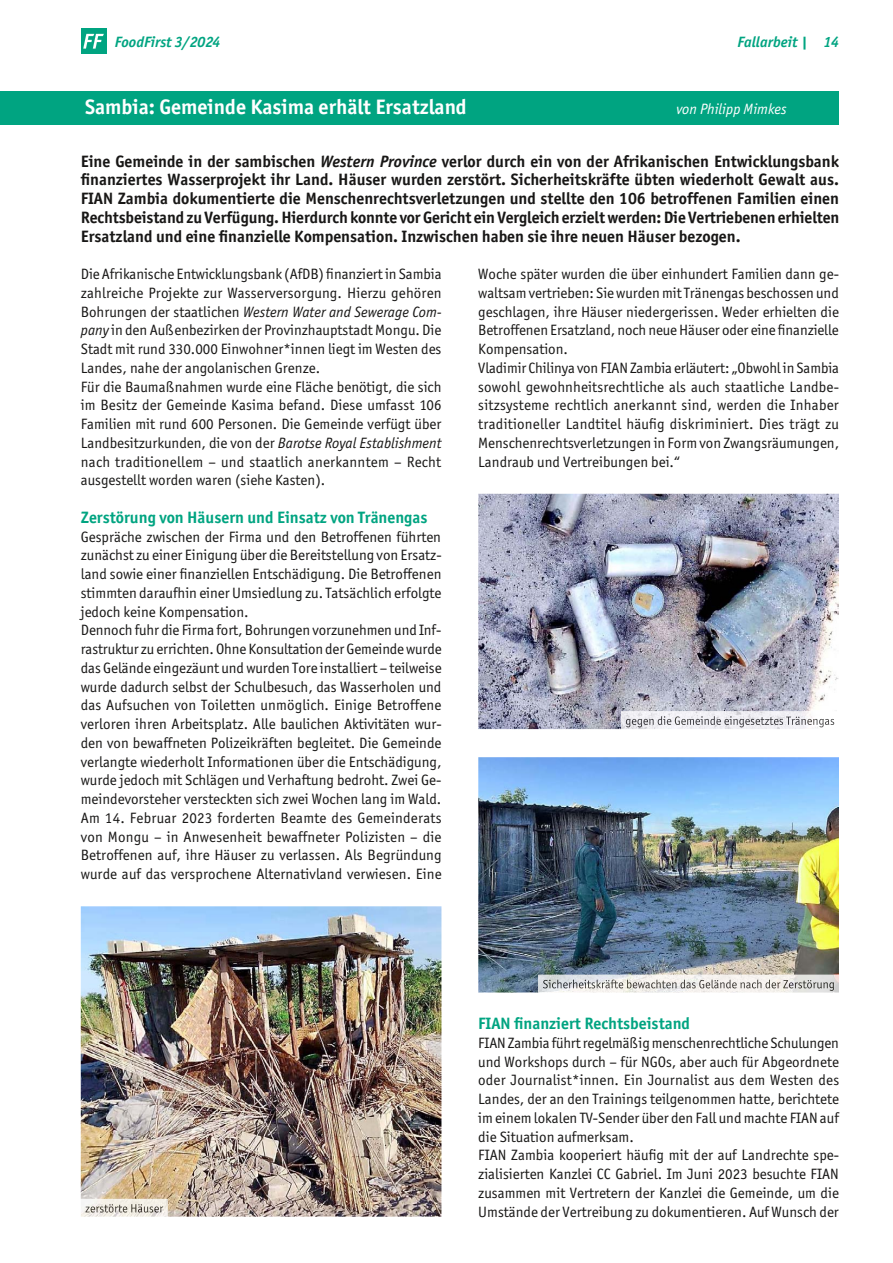
<style>
.page{position:relative;width:893px;height:1263px;background:#fff}
.page>*{position:absolute;margin:0;border:0;box-sizing:border-box;transform-origin:0 0}
.t1{font:700 21px "Officina Sans ITC";color:#fff}
.t2{font:700 16.5px/18.8px "Officina Sans ITC";color:#181716;text-align:justify}
.t3{font:700 16.5px "Officina Sans ITC";color:#00a481}
.t4{font:15px/18.8px "Officina Sans ITC Boo";color:#181716}
.t5{font:15px "Officina Sans ITC Boo It";color:#181716}
.t6{font:italic 700 15px "Officina Sans ITC";color:#00a481}
.t7{font:15px "Officina Sans ITC Boo It";color:#fff}
.s1{font-style:italic}
.s2{font-family:"Officina Sans ITC Boo"}
.s3{font-family:"Officina Sans ITC Boo It"}
</style>
<div class="page">
<img style="left:478px;top:757px;width:361px;height:235px">
<img style="left:478px;top:494px;width:361px;height:235px">
<img style="left:81px;top:906px;width:360px;height:311px">
<img style="left:538px;top:975px;width:301px;height:17px">
<img style="left:543px;top:979px;width:291px;height:12px">
<img style="left:621px;top:711px;width:218px;height:18px">
<img style="left:626px;top:716px;width:208px;height:11px">
<img style="left:81px;top:1199px;width:87px;height:18px">
<img style="left:85px;top:1204px;width:78px;height:8px">
<div style="left:81px;top:28px;width:25px;height:26px;background:#00a481"></div>
<svg style="left:83px;top:34px;width:21px;height:15px"></svg>
<div style="left:0;top:91px;width:839px;height:34px;background:#00a481"></div>
<p class="t6" style="left:115px;top:33px;width:107px">FoodFirst 3/2024</p>
<p class="t6" style="left:737px;top:33px;width:103px">Fallarbeit | 14</p>
<h1 class="t1" style="left:85px;top:94px;width:383px">sambia: gemeinde Kasima erhält Ersatzland</h1>
<p class="t7" style="left:676px;top:101px;width:112px">von Philipp Mimkes</p>
<p class="t2" style="left:81px;top:151px;width:760px">Eine gemeinde in der sambischen <span class="s1">Western Province</span> verlor durch ein von der Afrikanischen Entwicklungsbank finanziertes Wasserprojekt ihr Land. häuser wurden zerstört. sicherheitskräfte übten wiederholt gewalt aus.<br>FIAN Zambia dokumentierte die Menschenrechtsverletzungen und stellte den 106 betroffenen Familien einen Rechtsbeistand zu Verfügung. hierdurch konnte vor gericht ein Vergleich erzielt werden: Die Vertriebenen erhielten Ersatzland und eine finanzielle Kompensation. Inzwischen haben sie ihre neuen häuser bezogen.</p>
<p class="t4" style="left:81px;top:264px;width:362px">Die Afrikanische Entwicklungsbank (AfDB) finanziert in Sambia zahlreiche Projekte zur Wasserversorgung. Hierzu gehören</p>
<p class="t5" style="left:81px;top:303px;width:362px"><span class="s2">Bohrungen der staatlichen</span> Western Water and Sewerage Com-</p>
<p class="t4" style="left:81px;top:321px;width:362px"><span class="s3">pany</span> in den Außenbezirken der Provinzhauptstadt Mongu. Die Stadt mit rund 330.000 Ein woh ne r*in nen liegt im Westen des Landes, nahe der angolanischen Grenze.<br>Für die Baumaßnahmen wurde eine Fläche benötigt, die sich im Besitz der Gemeinde Kasima befand. Diese umfasst 106<br>Familien mit rund 600 Personen. Die Gemeinde verfügt über Landbesitzurkunden, die von der <span class="s3">Barotse Royal Establishment </span>nach traditionellem – und staatlich anerkanntem – Recht ausgestellt worden waren (siehe Kasten).</p>
<p class="t3" style="left:81px;top:507px;width:348px">Zerstörung von häusern und Einsatz von tränengas</p>
<p class="t4" style="left:81px;top:527px;width:362px">Gespräche zwischen der Firma und den Betroffenen führten zunächst zu einer Einigung über die Bereitstellung von Ersatz&shy;land sowie einer finanziellen Entschädigung. Die Betroffenen stimmten daraufhin einer Umsiedlung zu. Tatsächlich erfolgte jedoch keine Kompensation.<br>Dennoch fuhr die Firma fort, Bohrungen vorzunehmen und Inf&shy;rastruktur zu errichten. Ohne Konsultation der Gemeinde wurde das Gelände eingezäunt und wurden Tore installiert – teilweise wurde dadurch selbst der Schulbesuch, das Wasserholen und das Aufsuchen von Toiletten unmöglich. Einige Betroffene verloren ihren Arbeitsplatz. Alle baulichen Aktivitäten wur&shy;den von bewaffneten Polizeikräften begleitet. Die Gemeinde verlangte wiederholt Informationen über die Entschädigung, wurde jedoch mit Schlägen und Verhaftung bedroht. Zwei Ge&shy;meindevorsteher versteckten sich zwei Wochen lang im Wald.<br>Am 14. Februar 2023 forderten Beamte des Gemeinderats von Mongu – in Anwesenheit bewaffneter Polizisten – die Betroffenen auf, ihre Häuser zu verlassen. Als Begründung wurde auf das versprochene Alternativland verwiesen. Eine</p>
<p class="t4" style="left:478px;top:264px;width:362px">Woche später wurden die über einhundert Familien dann ge&shy;waltsam vertrieben: Sie wurden mit Tränengas beschossen und geschlagen, ihre Häuser niedergerissen. Weder erhielten die Betroffenen Ersatzland, noch neue Häuser oder eine finanzielle Kompensation.<br>Vladimir Chilinya von FIAN Zambia erläutert: „Obwohl in Sambia sowohl gewohnheitsrechtliche als auch staatliche Landbe&shy;sitzsysteme rechtlich anerkannt sind, werden die Inhaber traditioneller Landtitel häufig diskriminiert. Dies trägt zu Menschenrechtsverletzungen in Form von Zwangsräumungen, Landraub und Vertreibungen bei.“</p>
<p class="t3" style="left:478px;top:1013px;width:213px">FIAN finanziert Rechtsbeistand</p>
<p class="t4" style="left:478px;top:1033px;width:362px">FIAN Zambia führt regelmäßig menschenrechtliche Schulungen und Workshops durch – für NGOs, aber auch für Abgeordnete oder Journalist*innen. Ein Journalist aus dem Westen des Landes, der an den Trainings teilgenommen hatte, berichtete im einem lokalen TV-Sender über den Fall und machte FIAN auf die Situation aufmerksam.<br>FIAN Zambia kooperiert häufig mit der auf Landrechte spe&shy;zialisierten Kanzlei CC Gabriel. Im Juni 2023 besuchte FIAN zusammen mit Vertretern der Kanzlei die Gemeinde, um die Umstände der Vertreibung zu dokumentieren. Auf Wunsch der</p>
</div>
